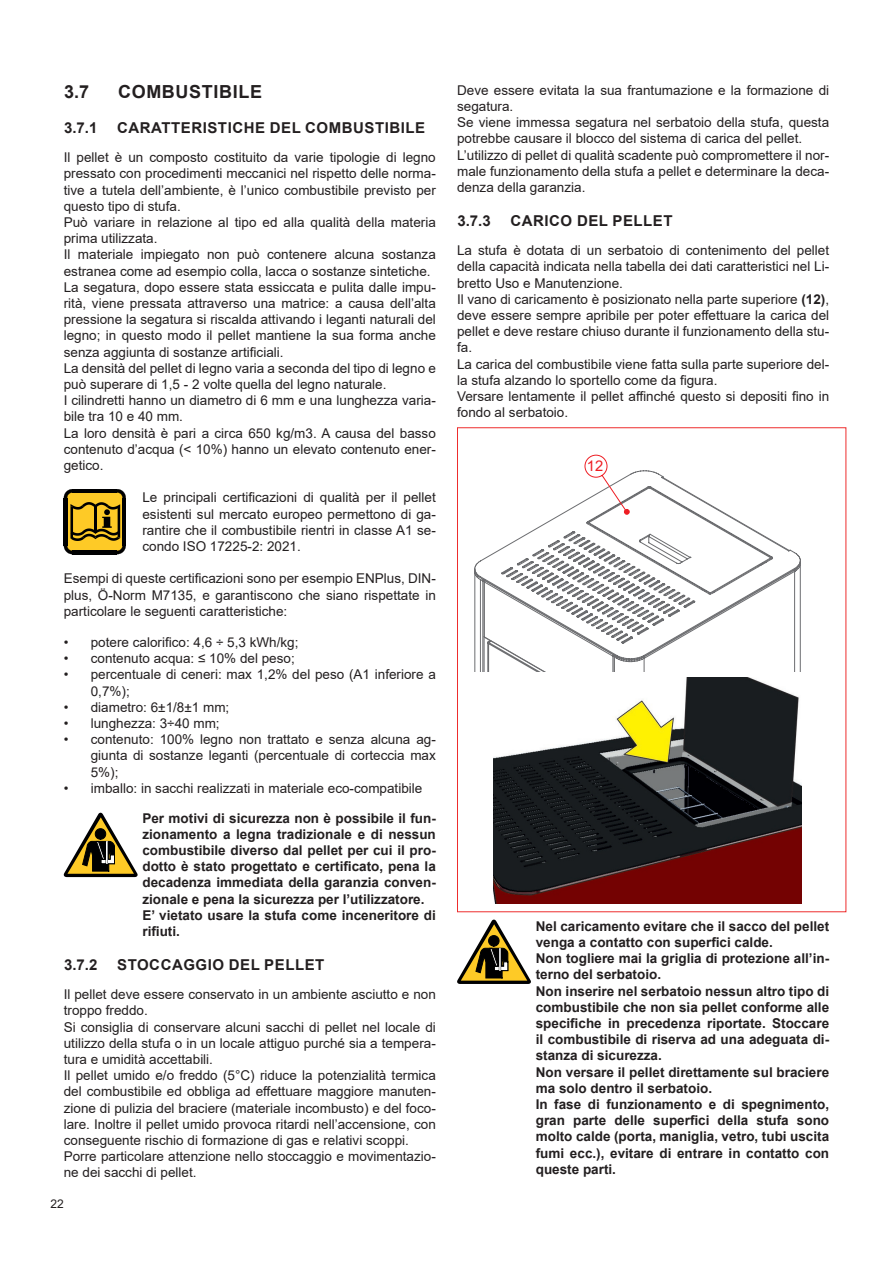
<style>
.page{position:relative;width:893px;height:1263px;background:#fff}
.page>*{position:absolute;margin:0;border:0;box-sizing:border-box;transform-origin:0 0}
.t1{font:700 18px "Arial";letter-spacing:.035em;color:#231f20}
.t2{font:700 15px "Arial";letter-spacing:.035em;color:#231f20}
.t3{font:14.7px "Arial";color:#ee1d23}
.t4{font:13.5px/16.2px "Arial";color:#231f20}
.t5{font:700 13.5px/16.2px "Arial";color:#231f20}
.t6{font:12px "Arial";color:#231f20}
.s1{font-weight:700}
</style>
<div class="page">
<img style="left:493px;top:677px;width:309px;height:227px">
<svg style="left:474px;top:454px;width:327px;height:218px"></svg>
<hr style="left:126px;top:498px;width:1px;height:47px;background:#000001">
<hr style="left:72px;top:554px;width:45px;height:1px;background:#000001">
<svg style="left:64px;top:489px;width:62px;height:65px;background:#98791a"></svg>
<svg style="left:64px;top:813px;width:74px;height:64px"></svg>
<svg style="left:457px;top:919px;width:74px;height:65px"></svg>
<h1 class="t1" style="left:64px;top:79px;width:27px">3.7</h1>
<h1 class="t1" style="left:118px;top:79px;width:145px">COMBUSTIBILE</h1>
<p class="t2" style="left:64px;top:117px;width:35px">3.7.1</p>
<p class="t2" style="left:117px;top:117px;width:310px">CARATTERISTICHE DEL COMBUSTIBILE</p>
<p class="t4" style="left:64px;top:149px;width:374px">Il pellet è un composto costituito da varie tipologie di legno pressato con procedimenti meccanici nel rispetto delle norma&shy;tive a tutela dell’ambiente, è l’unico combustibile previsto per questo tipo di stufa.<br>Può variare in relazione al tipo ed alla qualità della materia prima utilizzata.<br>Il materiale impiegato non può contenere alcuna sostanza estranea come ad esempio colla, lacca o sostanze sintetiche.<br>La segatura, dopo essere stata essiccata e pulita dalle impu&shy;rità, viene pressata attraverso una matrice: a causa dell’alta pressione la segatura si riscalda attivando i leganti naturali del legno; in questo modo il pellet mantiene la sua forma anche senza aggiunta di sostanze artificiali.<br>La densità del pellet di legno varia a seconda del tipo di legno e può superare di 1,5 - 2 volte quella del legno naturale.<br>I cilindretti hanno un diametro di 6 mm e una lunghezza varia&shy;bile tra 10 e 40 mm.<br>La loro densità è pari a circa 650 kg/m3. A causa del basso contenuto d’acqua (&lt; 10%) hanno un elevato contenuto ener&shy;getico.</p>
<p class="t4" style="left:142px;top:489px;width:295px;text-align:justify">Le principali certificazioni di qualità per il pellet esistenti sul mercato europeo permettono di ga&shy;rantire che il combustibile rientri in classe A1 se&shy;condo ISO 17225-2: 2021.</p>
<p class="t4" style="left:64px;top:570px;width:374px;text-align:justify">Esempi di queste certificazioni sono per esempio ENPlus, DIN&shy;plus, Ö-Norm M7135, e garantiscono che siano rispettate in particolare le seguenti caratteristiche:</p>
<p class="t4" style="left:64px;top:634px;width:236px">• potere calorifico: 4,6 ÷ 5,3 kWh/kg;</p>
<p class="t4" style="left:64px;top:650px;width:233px">• contenuto acqua: ≤ 10% del peso;</p>
<p class="t4" style="left:91px;top:666px;width:347px;text-indent:-27px">• percentuale di ceneri: max 1,2% del peso (A1 inferiore a<br>0,7%);</p>
<p class="t4" style="left:64px;top:699px;width:167px">• diametro: 6±1/8±1 mm;</p>
<p class="t4" style="left:64px;top:715px;width:157px">• lunghezza: 3÷40 mm;</p>
<p class="t4" style="left:91px;top:731px;width:347px;text-align:justify;text-indent:-27px">• contenuto: 100% legno non trattato e senza alcuna ag&shy;giunta di sostanze leganti (percentuale di corteccia max 5%);</p>
<p class="t4" style="left:64px;top:780px;width:360px">• imballo: in sacchi realizzati in materiale eco-compatibile</p>
<p class="t5" style="left:142px;top:810px;width:295px">Per motivi di sicurezza non è possibile il fun&shy;zionamento a legna tradizionale e di nessun combustibile diverso dal pellet per cui il pro&shy;dotto è stato progettato e certificato, pena la decadenza immediata della garanzia conven&shy;zionale e pena la sicurezza per l’utilizzatore.<br>E’ vietato usare la stufa come inceneritore di rifiuti.</p>
<p class="t2" style="left:64px;top:954px;width:35px">3.7.2</p>
<p class="t2" style="left:117px;top:954px;width:209px">STOCCAGGIO DEL PELLET</p>
<p class="t4" style="left:64px;top:986px;width:374px">Il pellet deve essere conservato in un ambiente asciutto e non troppo freddo.<br>Si consiglia di conservare alcuni sacchi di pellet nel locale di utilizzo della stufa o in un locale attiguo purché sia a tempera&shy;tura e umidità accettabili.<br>Il pellet umido e/o freddo (5°C) riduce la potenzialità termica del combustibile ed obbliga ad effettuare maggiore manuten&shy;zione di pulizia del braciere (materiale incombusto) e del foco&shy;lare. Inoltre il pellet umido provoca ritardi nell’accensione, con conseguente rischio di formazione di gas e relativi scoppi.<br>Porre particolare attenzione nello stoccaggio e movimentazio&shy;ne dei sacchi di pellet.</p>
<p class="t6" style="left:50px;top:1195px;width:15px">22</p>
<p class="t4" style="left:457px;top:82px;width:374px">Deve essere evitata la sua frantumazione e la formazione di segatura.<br>Se viene immessa segatura nel serbatoio della stufa, questa potrebbe causare il blocco del sistema di carica del pellet.<br>L’utilizzo di pellet di qualità scadente può compromettere il nor&shy;male funzionamento della stufa a pellet e determinare la deca&shy;denza della garanzia.</p>
<p class="t2" style="left:457px;top:210px;width:35px">3.7.3</p>
<p class="t2" style="left:510px;top:210px;width:164px">CARICO DEL PELLET</p>
<p class="t4" style="left:457px;top:242px;width:374px">La stufa è dotata di un serbatoio di contenimento del pellet della capacità indicata nella tabella dei dati caratteristici nel Li&shy;bretto Uso e Manutenzione.<br>Il vano di caricamento è posizionato nella parte superiore <span class="s1">(12)</span>, deve essere sempre apribile per poter effettuare la carica del pellet e deve restare chiuso durante il funzionamento della stu&shy;fa.<br>La carica del combustibile viene fatta sulla parte superiore del&shy;la stufa alzando lo sportello come da figura.<br>Versare lentamente il pellet affinché questo si depositi fino in fondo al serbatoio.</p>
<p class="t3" style="left:587px;top:457px;width:18px">12</p>
<p class="t5" style="left:536px;top:918px;width:295px">Nel caricamento evitare che il sacco del pellet venga a contatto con superfici calde.<br>Non togliere mai la griglia di protezione all’in&shy;terno del serbatoio.<br>Non inserire nel serbatoio nessun altro tipo di combustibile che non sia pellet conforme alle specifiche in precedenza riportate. Stoccare il combustibile di riserva ad una adeguata di&shy;stanza di sicurezza.<br>Non versare il pellet direttamente sul braciere ma solo dentro il serbatoio.<br>In fase di funzionamento e di spegnimento, gran parte delle superfici della stufa sono molto calde (porta, maniglia, vetro, tubi uscita fumi ecc.), evitare di entrare in contatto con queste parti.</p>
</div>
